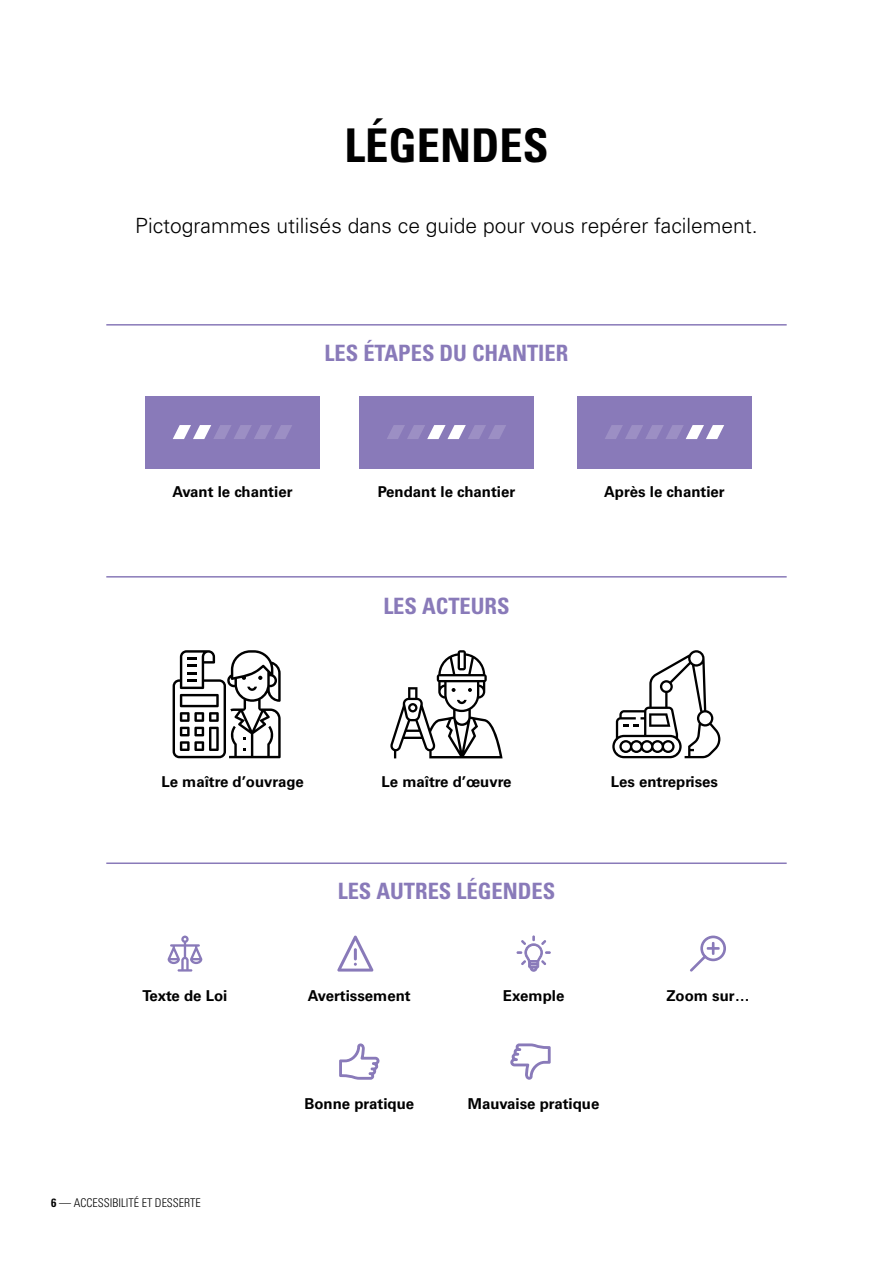
<style>
.page{position:relative;width:893px;height:1263px;background:#fff}
.page>*{position:absolute;margin:0;border:0;box-sizing:border-box;transform-origin:0 0}
.t1{font:700 condensed 46.5px "Univers";color:#000}
.t2{font:700 condensed 22.5px "Univers";color:#897ab9}
.t3{font:300 21px "Univers";color:#000}
.t4{font:700 15px "Univers";color:#000}
.t5{font:300 condensed 12px "Univers";color:#000}
.s1{font-weight:700}
</style>
<div class="page">
<div style="left:145px;top:396px;width:175px;height:72px;background:#897ab9"></div>
<div style="left:359px;top:396px;width:175px;height:72px;background:#897ab9"></div>
<div style="left:577px;top:396px;width:175px;height:72px;background:#897ab9"></div>
<svg style="left:173px;top:425px;width:119px;height:14px"></svg>
<svg style="left:387px;top:425px;width:119px;height:14px"></svg>
<svg style="left:605px;top:425px;width:119px;height:14px"></svg>
<hr style="left:106px;top:324px;width:681px;height:2px;background:#897ab9">
<hr style="left:106px;top:576px;width:681px;height:2px;background:#897ab9">
<hr style="left:106px;top:862px;width:681px;height:2px;background:#897ab9">
<svg style="left:173px;top:650px;width:108px;height:108px"></svg>
<svg style="left:612px;top:650px;width:108px;height:108px"></svg>
<svg style="left:390px;top:650px;width:113px;height:108px"></svg>
<svg style="left:168px;top:935px;width:34px;height:36px"></svg>
<svg style="left:337px;top:935px;width:37px;height:37px"></svg>
<svg style="left:517px;top:935px;width:34px;height:37px"></svg>
<svg style="left:690px;top:935px;width:36px;height:37px"></svg>
<svg style="left:339px;top:1043px;width:41px;height:37px"></svg>
<svg style="left:510px;top:1043px;width:41px;height:37px"></svg>
<h1 class="t1" style="left:344px;top:117px;width:206px">LÉGENDES</h1>
<h3 class="t3" style="left:135px;top:213px;width:624px">Pictogrammes utilisés dans ce guide pour vous repérer facilement.</h3>
<h2 class="t2" style="left:325px;top:339px;width:187px">LES ÉTAPES DU CHANTIER</h2>
<p class="t4" style="left:172px;top:483px;width:121px">Avant le chantier</p>
<p class="t4" style="left:378px;top:483px;width:139px">Pendant le chantier</p>
<p class="t4" style="left:604px;top:483px;width:122px">Après le chantier</p>
<h2 class="t2" style="left:383px;top:592px;width:53px">LES ACTEURS</h2>
<p class="t4" style="left:161px;top:773px;width:144px">Le maître d’ouvrage</p>
<p class="t4" style="left:381px;top:773px;width:131px">Le maître d’œuvre</p>
<p class="t4" style="left:611px;top:773px;width:109px">Les entreprises</p>
<h2 class="t2" style="left:338px;top:877px;width:53px">LES AUTRES</h2>
<h2 class="t2" style="left:456px;top:877px;width:14px">LÉGENDES</h2>
<p class="t4" style="left:142px;top:987px;width:86px">Texte de Loi</p>
<p class="t4" style="left:503px;top:987px;width:63px">Exemple</p>
<p class="t4" style="left:308px;top:987px;width:104px">Avertissement</p>
<p class="t5" style="left:51px;top:1196px;width:151px"><span class="s1">6</span> — ACCESSIBILITÉ ET DESSERTE</p>
<p class="t4" style="left:304px;top:1095px;width:111px">Bonne pratique</p>
<p class="t4" style="left:468px;top:1095px;width:133px">Mauvaise pratique</p>
<p class="t4" style="left:666px;top:987px;width:85px">Zoom sur…</p>
</div>
